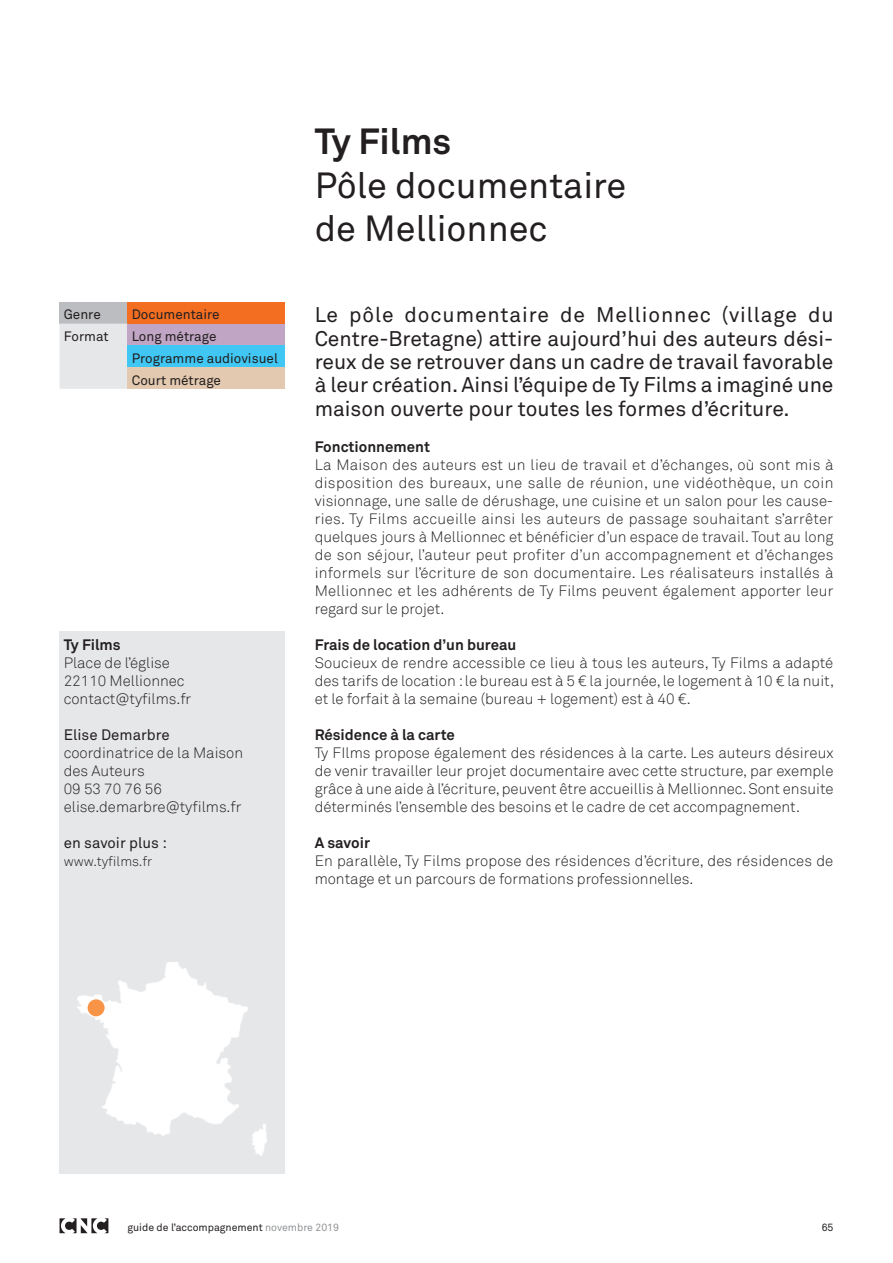
<style>
.page{position:relative;width:893px;height:1263px;background:#fff}
.page>*{position:absolute;margin:0;border:0;box-sizing:border-box;transform-origin:0 0}
.t1{font:36px/43.2px "Akkurat";color:#231f20}
.TEXTE{font:21px/23.2px "Akkurat";color:#231f20;text-align:justify}
.TEXTE-2{font:300 15px/18px "Akkurat";color:#231f20;text-align:justify}
.TEXTE-3{font:700 15px "Akkurat";color:#231f20}
.t2{font:15px "Akkurat";color:#231f20}
.t3{font:13.5px "Akkurat";color:#231f20}
.t4{font:300 13.5px "Akkurat";color:#231f20}
.t5{font:10.5px "Akkurat";color:#231f20}
.s1{font-weight:700}
.s2{color:#939598}
</style>
<div class="page">
<svg style="left:60px;top:1218px;width:48px;height:15px"></svg>
<div style="left:60px;top:631px;width:225px;height:543px;background:#e6e7e9"></div>
<div style="left:60px;top:302px;width:68px;height:22px;background:#bcbdc0"></div>
<div style="left:128px;top:302px;width:157px;height:22px;background:#f36e21"></div>
<div style="left:60px;top:324px;width:68px;height:65px;background:#e6e7e9"></div>
<div style="left:128px;top:324px;width:157px;height:21px;background:#c0a5c4"></div>
<div style="left:128px;top:345px;width:157px;height:22px;background:#40c7f4"></div>
<div style="left:128px;top:367px;width:157px;height:22px;background:#e3c9af"></div>
<img style="left:77px;top:962px;width:190px;height:194px">
<div style="left:88px;top:999px;width:17px;height:17px;background:#f79447;border-radius:50%"></div>
<p class="t3" style="left:64px;top:307px;width:39px">Genre</p>
<p class="t3" style="left:132px;top:307px;width:89px">Documentaire</p>
<p class="t3" style="left:64px;top:328px;width:47px">Format</p>
<p class="t3" style="left:132px;top:328px;width:86px">Long métrage</p>
<p class="t3" style="left:132px;top:350px;width:148px">Programme audiovisuel</p>
<p class="t3" style="left:132px;top:372px;width:91px">Court métrage</p>
<p class="TEXTE-3" style="left:64px;top:636px;width:58px">Ty Films</p>
<p class="TEXTE-2" style="left:64px;top:654px;width:108px">Place de l’église</p>
<p class="TEXTE-2" style="left:64px;top:672px;width:122px">22110 Mellionnec</p>
<p class="TEXTE-2" style="left:64px;top:690px;width:129px">contact@tyfilms.fr</p>
<p class="t2" style="left:64px;top:726px;width:107px">Elise Demarbre</p>
<p class="TEXTE-2" style="left:64px;top:744px;width:181px">coordinatrice de la Maison</p>
<p class="TEXTE-2" style="left:64px;top:762px;width:82px">des Auteurs</p>
<p class="TEXTE-2" style="left:64px;top:780px;width:100px">09 53 70 76 56</p>
<p class="TEXTE-2" style="left:64px;top:798px;width:179px">elise.demarbre@tyfilms.fr</p>
<p class="t2" style="left:64px;top:834px;width:105px">en savoir plus :</p>
<p class="t4" style="left:64px;top:854px;width:90px">www.tyfilms.fr</p>
<p class="t1" style="left:315px;top:121px;width:313px"><span class="s1">Ty Films<br></span>Pôle documentaire de Mellionnec</p>
<p class="TEXTE" style="left:315px;top:304px;width:521px">Le pôle documentaire de Mellionnec (village du Centre-Bretagne) attire aujourd’hui des auteurs dési&shy;reux de se retrouver dans un cadre de travail favorable à leur création. Ainsi l’équipe de Ty Films a imaginé une maison ouverte pour toutes les formes d’écriture.</p>
<p class="TEXTE-3" style="left:315px;top:437px;width:117px">Fonctionnement</p>
<p class="TEXTE-2" style="left:315px;top:456px;width:520px">La Maison des auteurs est un lieu de travail et d’échanges, où sont mis à disposition des bureaux, une salle de réunion, une vidéothèque, un coin visionnage, une salle de dérushage, une cuisine et un salon pour les cause&shy;ries. Ty Films accueille ainsi les auteurs de passage souhaitant s’arrêter quelques jours à Mellionnec et bénéficier d’un espace de travail. Tout au long de son séjour, l’auteur peut profiter d’un accompagnement et d’échanges informels sur l’écriture de son documentaire. Les réalisateurs installés à Mellionnec et les adhérents de Ty Films peuvent également apporter leur regard sur le projet.</p>
<p class="TEXTE-3" style="left:315px;top:635px;width:203px">Frais de location d’un bureau</p>
<p class="TEXTE-2" style="left:315px;top:654px;width:521px">Soucieux de rendre accessible ce lieu à tous les auteurs, Ty Films a adapté des tarifs de location : le bureau est à 5 € la journée, le logement à 10 € la nuit, et le forfait à la semaine (bureau + logement) est à 40 €.</p>
<p class="TEXTE-3" style="left:315px;top:725px;width:142px">Résidence à la carte</p>
<p class="TEXTE-2" style="left:315px;top:744px;width:520px">Ty FIlms propose également des résidences à la carte. Les auteurs désireux de venir travailler leur projet documentaire avec cette structure, par exemple grâce à une aide à l’écriture, peuvent être accueillis à Mellionnec. Sont ensuite déterminés l’ensemble des besoins et le cadre de cet accompagnement.</p>
<p class="TEXTE-3" style="left:315px;top:833px;width:57px">A savoir</p>
<p class="TEXTE-2" style="left:315px;top:852px;width:520px">En parallèle, Ty Films propose des résidences d’écriture, des résidences de montage et un parcours de formations professionnelles.</p>
<p class="t5" style="left:128px;top:1221px;width:213px">guide de l’accompagnement <span class="s2">novembre 2019</span></p>
<p class="t5" style="left:822px;top:1221px;width:13px">65</p>
</div>
